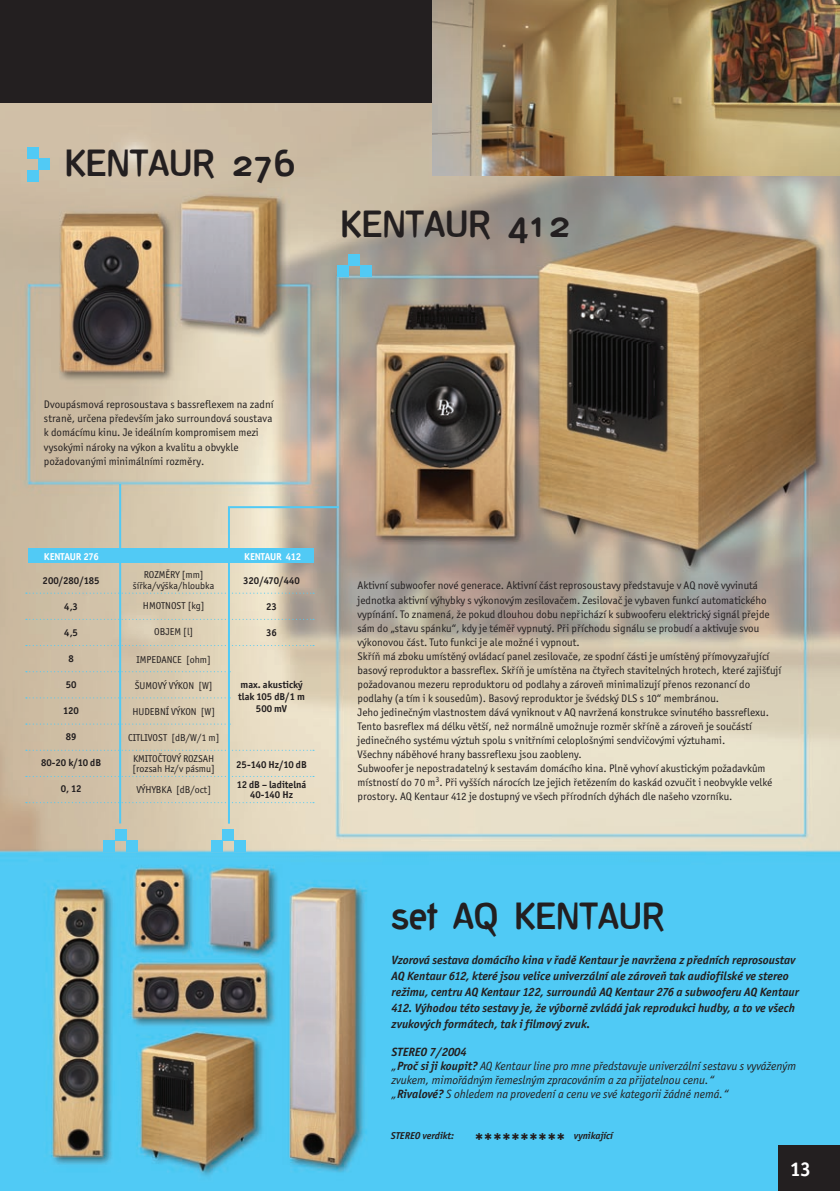
<style>
.page{position:relative;width:840px;height:1191px;background:#fff}
.page>*{position:absolute;margin:0;border:0;box-sizing:border-box;transform-origin:0 0}
.t1{font:700 36px "Deconstruct";color:#231f20}
.popis_řady{font:700 20px "Officina San Itc TEE";color:#fff}
.popis_setu{font:italic 700 12px/16px "Officina San Itc TEE";color:#231f20}
.popis_výrobku{font:italic 12px/14px "Officina San Itc TEE";color:#231f20}
.popis_výrobku-2{font:italic 700 12px "Officina San Itc TEE";color:#231f20}
.popis_výrobku-3{font:11px/14px "Officina San Itc TEE";color:#231f20}
.t2{font:10px "Officina San Itc TEE";color:#231f20}
.t3{font:700 10px/12px "Officina San Itc TEE";color:#231f20}
.popis_výrobku-4{font:italic 700 10px "Officina San Itc TEE";color:#231f20}
.popis_výrobku-5{font:700 10px "Officina San Itc TEE";letter-spacing:-.01em;color:#fff}
.s1{font-weight:700}
</style>
<div class="page">
<img style="left:0;top:102px;width:839px;height:1089px">
<div style="left:0;top:0;width:434px;height:102px;background:#231f20"></div>
<div style="left:337px;top:265px;width:11px;height:12px;background:#51caf5"></div>
<div style="left:348px;top:254px;width:11px;height:11px;background:#51caf5"></div>
<div style="left:359px;top:265px;width:12px;height:12px;background:#51caf5"></div>
<div style="left:27px;top:170px;width:12px;height:11px;background:#51caf5"></div>
<div style="left:39px;top:158px;width:11px;height:12px;background:#51caf5"></div>
<div style="left:27px;top:147px;width:12px;height:11px;background:#51caf5"></div>
<hr style="left:230px;top:506px;width:108px;height:2px;background:#51caf5">
<svg style="left:26px;top:619px;width:288px;height:1px"></svg>
<svg style="left:26px;top:645px;width:288px;height:1px"></svg>
<svg style="left:26px;top:592px;width:288px;height:1px"></svg>
<svg style="left:26px;top:697px;width:202px;height:1px"></svg>
<svg style="left:26px;top:723px;width:202px;height:1px"></svg>
<svg style="left:26px;top:671px;width:202px;height:1px"></svg>
<svg style="left:26px;top:776px;width:288px;height:1px"></svg>
<svg style="left:26px;top:802px;width:288px;height:1px"></svg>
<svg style="left:26px;top:749px;width:288px;height:2px"></svg>
<div style="left:28px;top:548px;width:286px;height:15px;background:#51caf5"></div>
<hr style="left:119px;top:484px;width:2px;height:339px;background:#51caf5">
<div style="left:126px;top:840px;width:11px;height:12px;background:#51caf5"></div>
<div style="left:115px;top:829px;width:11px;height:11px;background:#51caf5"></div>
<div style="left:103px;top:840px;width:12px;height:12px;background:#51caf5"></div>
<hr style="left:228px;top:506px;width:2px;height:317px;background:#51caf5">
<div style="left:234px;top:840px;width:11px;height:11px;background:#51caf5"></div>
<div style="left:223px;top:829px;width:11px;height:11px;background:#51caf5"></div>
<div style="left:211px;top:840px;width:12px;height:11px;background:#51caf5"></div>
<img style="left:432px;top:0;width:407px;height:176px">
<div style="left:778px;top:1145px;width:61px;height:46px;background:#231f20"></div>
<svg style="left:475px;top:1132px;width:89px;height:7px"></svg>
<p class="t1" style="left:65px;top:143px;width:233px">KENTAUR 276</p>
<p class="t1" style="left:340px;top:204px;width:232px">KENTAUR 412</p>
<p class="popis_výrobku-3" style="left:44px;top:398px;width:231px">Dvoupásmová reprosoustava s bassreflexem na zadní straně, určena především jako surroundová soustava</p>
<p class="popis_výrobku-3" style="left:44px;top:426px;width:216px">k domácímu kinu. Je ideálním kompromisem mezi</p>
<p class="popis_výrobku-3" style="left:44px;top:440px;width:196px">vysokými nároky na výkon a kvalitu a obvykle</p>
<p class="popis_výrobku-3" style="left:44px;top:454px;width:162px">požadovanými minimálními rozměry.</p>
<p class="popis_výrobku-5" style="left:44px;top:550px;width:56px">KENTAUR 276</p>
<p class="t3" style="left:43px;top:574px;width:58px">200/280/185</p>
<p class="t3" style="left:64px;top:600px;width:15px">4,3</p>
<p class="t3" style="left:64px;top:626px;width:15px">4,5</p>
<p class="t3" style="left:68px;top:652px;width:7px">8</p>
<p class="t3" style="left:66px;top:678px;width:12px">50</p>
<p class="t3" style="left:63px;top:704px;width:17px">120</p>
<p class="t3" style="left:66px;top:730px;width:12px">89</p>
<p class="t3" style="left:41px;top:756px;width:61px">80-20 k/10 dB</p>
<p class="t3" style="left:61px;top:782px;width:22px">0, 12</p>
<p class="t2" style="left:144px;top:569px;width:61px">ROZMĚRY [mm]</p>
<p class="t2" style="left:133px;top:580px;width:83px">šířka/výška/hloubka</p>
<p class="t2" style="left:143px;top:600px;width:63px">HMOTNOST [kg]</p>
<p class="t2" style="left:154px;top:626px;width:41px">OBJEM [l]</p>
<p class="t2" style="left:137px;top:654px;width:76px">IMPEDANCE [ohm]</p>
<p class="t2" style="left:135px;top:680px;width:79px">ŠUMOVÝ VÝKON [W]</p>
<p class="t2" style="left:132px;top:706px;width:84px">HUDEBNÍ VÝKON [W]</p>
<p class="t2" style="left:128px;top:732px;width:93px">CITLIVOST [dB/W/1 m]</p>
<p class="t2" style="left:133px;top:753px;width:83px">KMITOČTOVÝ ROZSAH</p>
<p class="t2" style="left:132px;top:763px;width:84px">[rozsah Hz/v pásmu]</p>
<p class="t2" style="left:136px;top:784px;width:76px">VÝHYBKA [dB/oct]</p>
<p class="popis_výrobku-5" style="left:244px;top:550px;width:58px">KENTAUR 412</p>
<p class="t3" style="left:243px;top:574px;width:58px">320/470/440</p>
<p class="t3" style="left:266px;top:600px;width:12px">23</p>
<p class="t3" style="left:266px;top:626px;width:12px">36</p>
<p class="t3" style="left:238px;top:678px;width:68px">max. akustický tlak 105 dB/1 m</p>
<p class="t3" style="left:256px;top:702px;width:33px">500 mV</p>
<p class="t3" style="left:236px;top:758px;width:72px">25-140 Hz/10 dB</p>
<p class="t3" style="left:236px;top:779px;width:71px;line-height:10px;text-align:center">12 dB – laditelná<br>40-140 Hz</p>
<p class="popis_výrobku-3" style="left:357px;top:579px;width:413px">Aktivní subwoofer nové generace. Aktivní část reprosoustavy představuje v AQ nově vyvinutá jednotka aktivní výhybky s výkonovým zesilovačem. Zesilovač je vybaven funkcí automatického vypínání. To znamená, že pokud dlouhou dobu nepřichází k subwooferu elektrický signál přejde sám do „stavu spánku“, kdy je téměř vypnutý. Při příchodu signálu se probudí a aktivuje svou výkonovou část. Tuto funkci je ale možné i vypnout.</p>
<p class="popis_výrobku-3" style="left:357px;top:649px;width:425px">Skříň má zboku umístěný ovládací panel zesilovače, ze spodní části je umístěný přímovyzařující basový reproduktor a bassreflex. Skříň je umístěna na čtyřech stavitelných hrotech, které zajišťují požadovanou mezeru reproduktoru od podlahy a zároveň minimalizují přenos rezonancí do podlahy (a tím i k sousedům). Basový reproduktor je švédský DLS s 10“ membránou.</p>
<p class="popis_výrobku-3" style="left:357px;top:705px;width:412px">Jeho jedinečným vlastnostem dává vyniknout v AQ navržená konstrukce svinutého bassreflexu.<br>Tento basreflex má délku větší, než normálně umožnuje rozměr skříně a zároveň je součástí jedinečného systému výztuh spolu s vnitřními celoplošnými sendvičovými výztuhami.</p>
<p class="popis_výrobku-3" style="left:357px;top:747px;width:225px">Všechny náběhové hrany bassreflexu jsou zaobleny.</p>
<p class="popis_výrobku-3" style="left:357px;top:761px;width:416px">Subwoofer je nepostradatelný k sestavám domácího kina. Plně vyhoví akustickým požadavkům místností do 70 m<sup>3</sup>. Při vyšších nárocích lze jejich řetězením do kaskád ozvučit i neobvykle velké prostory. AQ Kentaur 412 je dostupný ve všech přírodních dýhách dle našeho vzorníku.</p>
<p class="t1" style="left:391px;top:896px;width:274px">set AQ KENTAUR</p>
<p class="popis_setu" style="left:391px;top:951px;width:409px">Vzorová sestava domácího kina v řadě Kentaur je navržena z předních reprosoustav AQ Kentaur 612, které jsou velice univerzální ale zároveň tak audiofilské ve stereo režimu, centru AQ Kentaur 122, surroundů AQ Kentaur 276 a subwooferu AQ Kentaur 412. Výhodou této sestavy je, že výborně zvládá jak reprodukci hudby, a to ve všech zvukových formátech, tak i filmový zvuk.</p>
<p class="popis_výrobku-2" style="left:391px;top:1044px;width:77px">STEREO 7/2004</p>
<p class="popis_výrobku" style="left:391px;top:1059px;width:405px">„<span class="s1">Proč si ji koupit?</span> AQ Kentaur line pro mne představuje univerzální sestavu s vyváženým zvukem, mimořádným řemeslným zpracováním a za přijatelnou cenu.“</p>
<p class="popis_výrobku" style="left:391px;top:1087px;width:338px">„<span class="s1">Rivalové?</span> S ohledem na provedení a cenu ve své kategorii žádné nemá.“</p>
<p class="popis_výrobku-4" style="left:390px;top:1129px;width:65px">STEREO verdikt:</p>
<p class="popis_výrobku-4" style="left:573px;top:1129px;width:41px">vynikající</p>
<p class="popis_řady" style="left:789px;top:1157px;width:22px">13</p>
</div>
